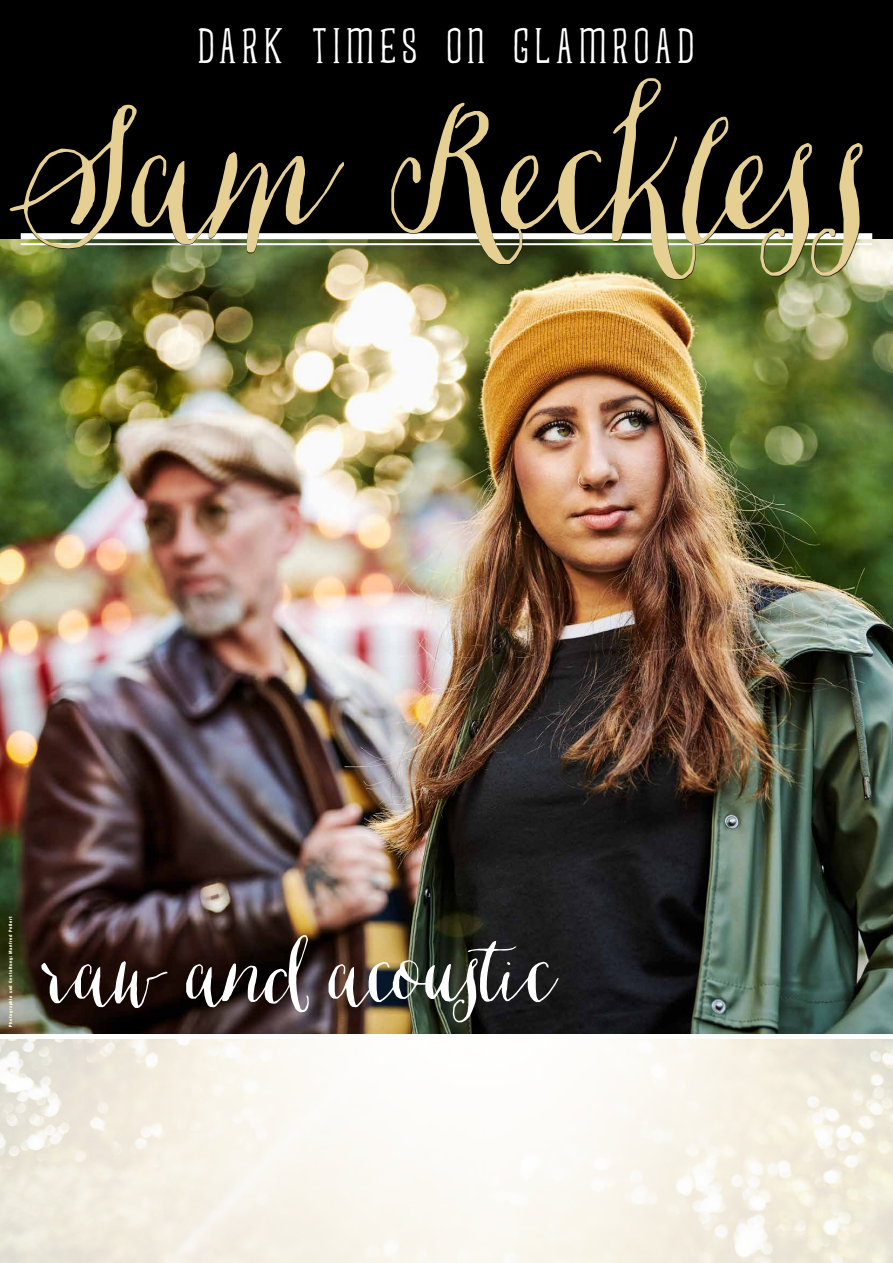
<style>
.page{position:relative;width:893px;height:1263px;background:#fff}
.page>*{position:absolute;margin:0;border:0;box-sizing:border-box;transform-origin:0 0}
.t1{font:233.25px "Ondise";color:#e5cf93}
.t2{font:112.5px "Ondise";letter-spacing:-.01em;color:#fff}
.t3{font:49.88px "Altus Serif";letter-spacing:.105em;color:#fff}
.t4{font:900 condensed 4.5px "Helvetica Neue";letter-spacing:.13em;color:#fffbdb}
</style>
<div class="page">
<img style="left:0;top:239px;width:893px;height:794px">
<div style="left:0;top:0;width:893px;height:239px;background:#000"></div>
<img style="left:0;top:1039px;width:893px;height:224px">
<hr style="left:21px;top:243px;width:851px;height:2px;background:#fff">
<div style="left:10px;top:79px;width:853px;height:201px;background:#000;opacity:.75"></div>
<h3 class="t3" style="left:198px;top:19px;width:499px">DARK TIMES ON GLAMROAD</h3>
<h1 class="t1" style="left:11px;top:30px;width:873px">Sam Reckless</h1>
<p class="t4" style="left:8px;top:1027px;width:112px;rotate:-90deg">Photographie und Gestaltung: Manfred Pollert</p>
<h2 class="t2" style="left:43px;top:904px;width:516px">raw and acoustic</h2>
</div>
